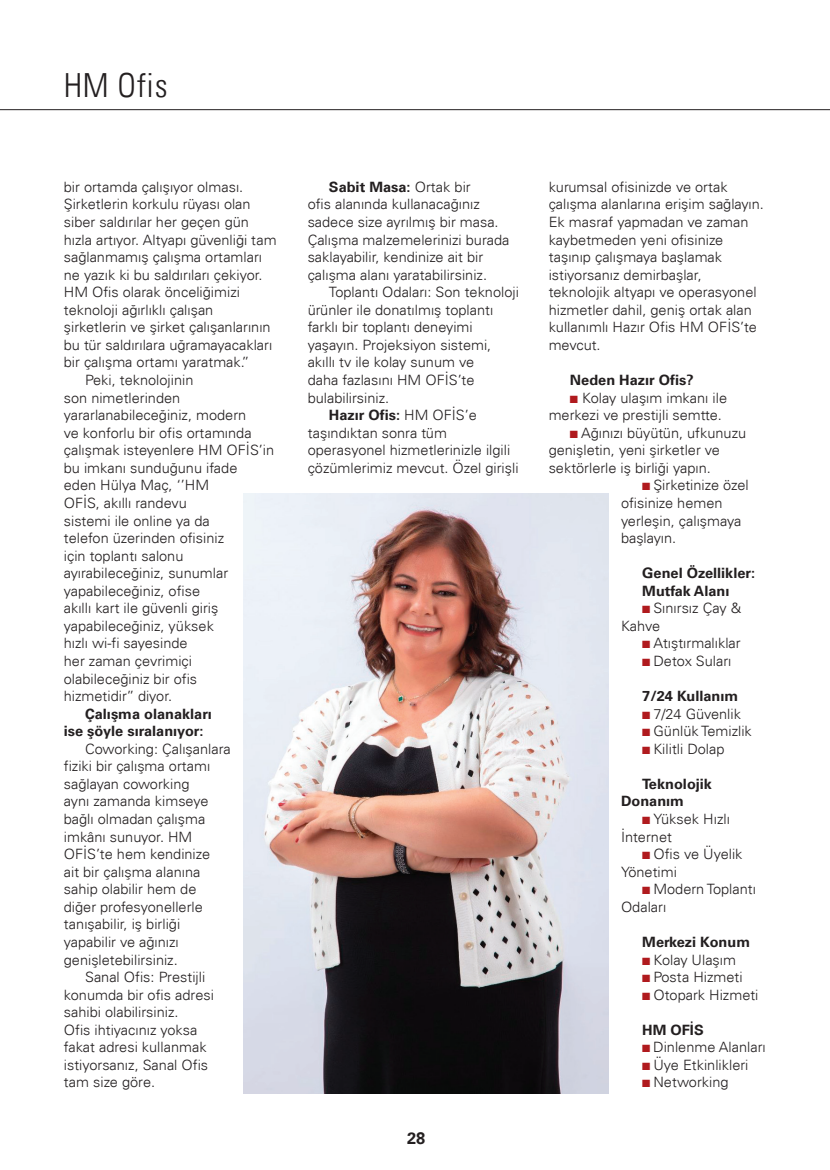
<style>
.page{position:relative;width:830px;height:1170px;background:#fff}
.page>*{position:absolute;margin:0;border:0;box-sizing:border-box;transform-origin:0 0}
.t1{font:300 condensed 33.15px "Univers LT Std";letter-spacing:.02em;color:#231f20}
.t2{font:700 16.5px "Univers LT Std";color:#231f20}
.t3{font:300 14.25px/17.5px "Univers LT Std";color:#231f20}
.t4{font:700 14.25px/17.5px "Univers LT Std";color:#231f20}
.s1{font-weight:700}
.s2{color:#b01a1e}
</style>
<div class="page">
<hr style="left:0;top:109px;width:829px;height:1px;background:#231f20">
<img style="left:243px;top:493px;width:365px;height:600px">
<p class="t1" style="left:64px;top:65px;width:105px">HM Ofis</p>
<p class="t3" style="left:64px;top:178px;width:214px">bir ortamda çalışıyor olması.<br>Şirketlerin korkulu rüyası olan siber saldırılar her geçen gün hızla artıyor. Altyapı güvenliği tam sağlanmamış çalışma ortamları ne yazık ki bu saldırıları çekiyor.<br>HM Ofis olarak önceliğimizi teknoloji ağırlıklı çalışan şirketlerin ve şirket çalışanlarının bu tür saldırılara uğramayacakları bir çalışma ortamı yaratmak.”</p>
<p class="t3" style="left:64px;top:371px;width:212px;text-indent:21px">Peki, teknolojinin<br>son nimetlerinden yararlanabileceğiniz, modern<br>ve konforlu bir ofis ortamında çalışmak isteyenlere HM OFİS’in bu imkanı sunduğunu ifade<br>eden Hülya Maç, ‘’HM<br>OFİS, akıllı randevu<br>sistemi ile online ya da<br>telefon üzerinden ofisiniz<br>için toplantı salonu ayırabileceğiniz, sunumlar yapabileceğiniz, ofise<br>akıllı kart ile güvenli giriş yapabileceğiniz, yüksek<br>hızlı wi-fi sayesinde<br>her zaman çevrimiçi olabileceğiniz bir ofis<br>hizmetidir’’ diyor.</p>
<p class="t4" style="left:64px;top:704px;width:149px;text-indent:21px">Çalışma olanakları ise şöyle sıralanıyor:</p>
<p class="t3" style="left:64px;top:740px;width:168px;text-indent:21px">Coworking: Çalışanlara fiziki bir çalışma ortamı sağlayan coworking<br>aynı zamanda kimseye bağlı olmadan çalışma imkânı sunuyor. HM<br>OFİS’te hem kendinize<br>ait bir çalışma alanına sahip olabilir hem de diğer profesyonellerle tanışabilir, iş birliği yapabilir ve ağınızı genişletebilirsiniz.</p>
<p class="t3" style="left:64px;top:968px;width:151px;text-indent:21px">Sanal Ofis: Prestijli konumda bir ofis adresi sahibi olabilirsiniz.<br>Ofis ihtiyacınız yoksa fakat adresi kullanmak istiyorsanız, Sanal Ofis tam size göre.</p>
<p class="t3" style="left:307px;top:178px;width:203px;text-indent:21px"><span class="s1">Sabit Masa:</span> Ortak bir<br>ofis alanında kullanacağınız sadece size ayrılmış bir masa.<br>Çalışma malzemelerinizi burada saklayabilir, kendinize ait bir çalışma alanı yaratabilirsiniz.</p>
<p class="t3" style="left:307px;top:283px;width:213px;text-indent:21px">Toplantı Odaları: Son teknoloji ürünler ile donatılmış toplantı farklı bir toplantı deneyimi yaşayın. Projeksiyon sistemi, akıllı tv ile kolay sunum ve<br>daha fazlasını HM OFİS’te bulabilirsiniz.</p>
<p class="t3" style="left:307px;top:406px;width:212px;text-indent:21px"><span class="s1">Hazır Ofis:</span> HM OFİS’e taşındıktan sonra tüm operasyonel hizmetlerinizle ilgili çözümlerimiz mevcut. Özel girişli</p>
<p class="t2" style="left:407px;top:1128px;width:20px">28</p>
<p class="t3" style="left:548px;top:178px;width:217px">kurumsal ofisinizde ve ortak çalışma alanlarına erişim sağlayın.<br>Ek masraf yapmadan ve zaman kaybetmeden yeni ofisinize taşınıp çalışmaya başlamak istiyorsanız demirbaşlar, teknolojik altyapı ve operasyonel hizmetler dahil, geniş ortak alan kullanımlı Hazır Ofis HM OFİS’te mevcut.</p>
<p class="t4" style="left:569px;top:371px;width:125px">Neden Hazır Ofis?</p>
<p class="t3" style="left:548px;top:389px;width:180px;text-indent:21px"><span class="s2">■</span> Kolay ulaşım imkanı ile merkezi ve prestijli semtte.</p>
<p class="t3" style="left:548px;top:424px;width:199px;text-indent:21px"><span class="s2">■</span> Ağınızı büyütün, ufkunuzu genişletin, yeni şirketler ve sektörlerle iş birliği yapın.</p>
<p class="t3" style="left:620px;top:476px;width:129px;text-indent:21px"><span class="s2">■</span> Şirketinize özel ofisinize hemen yerleşin, çalışmaya başlayın.</p>
<p class="t4" style="left:642px;top:564px;width:114px">Genel Özellikler:</p>
<p class="t4" style="left:642px;top:582px;width:89px">Mutfak Alanı</p>
<p class="t3" style="left:620px;top:599px;width:122px;text-indent:21px"><span class="s2">■</span> Sınırsız Çay &amp;<br>Kahve</p>
<p class="t3" style="left:642px;top:634px;width:100px"><span class="s2">■</span> Atıştırmalıklar</p>
<p class="t3" style="left:642px;top:652px;width:91px"><span class="s2">■</span> Detox Suları</p>
<p class="t4" style="left:642px;top:687px;width:97px">7/24 Kullanım</p>
<p class="t3" style="left:642px;top:704px;width:100px"><span class="s2">■</span> 7/24 Güvenlik</p>
<p class="t3" style="left:642px;top:722px;width:111px"><span class="s2">■</span> Günlük Temizlik</p>
<p class="t3" style="left:642px;top:740px;width:84px"><span class="s2">■</span> Kilitli Dolap</p>
<p class="t4" style="left:620px;top:775px;width:92px;text-indent:21px">Teknolojik<br>Donanım</p>
<p class="t3" style="left:620px;top:810px;width:110px;text-indent:21px"><span class="s2">■</span> Yüksek Hızlı<br>İnternet</p>
<p class="t3" style="left:620px;top:845px;width:123px;text-indent:21px"><span class="s2">■</span> Ofis ve Üyelik<br>Yönetimi</p>
<p class="t3" style="left:620px;top:880px;width:136px;text-indent:21px"><span class="s2">■</span> Modern Toplantı<br>Odaları</p>
<p class="t4" style="left:642px;top:933px;width:109px">Merkezi Konum</p>
<p class="t3" style="left:642px;top:950px;width:95px"><span class="s2">■</span> Kolay Ulaşım</p>
<p class="t3" style="left:642px;top:968px;width:102px"><span class="s2">■</span> Posta Hizmeti</p>
<p class="t3" style="left:642px;top:985px;width:118px"><span class="s2">■</span> Otopark Hizmeti</p>
<p class="t4" style="left:642px;top:1020px;width:63px">HM OFİS</p>
<p class="t3" style="left:642px;top:1038px;width:125px"><span class="s2">■</span> Dinlenme Alanları</p>
<p class="t3" style="left:642px;top:1055px;width:108px"><span class="s2">■</span> Üye Etkinlikleri</p>
<p class="t3" style="left:642px;top:1073px;width:88px"><span class="s2">■</span> Networking</p>
</div>
